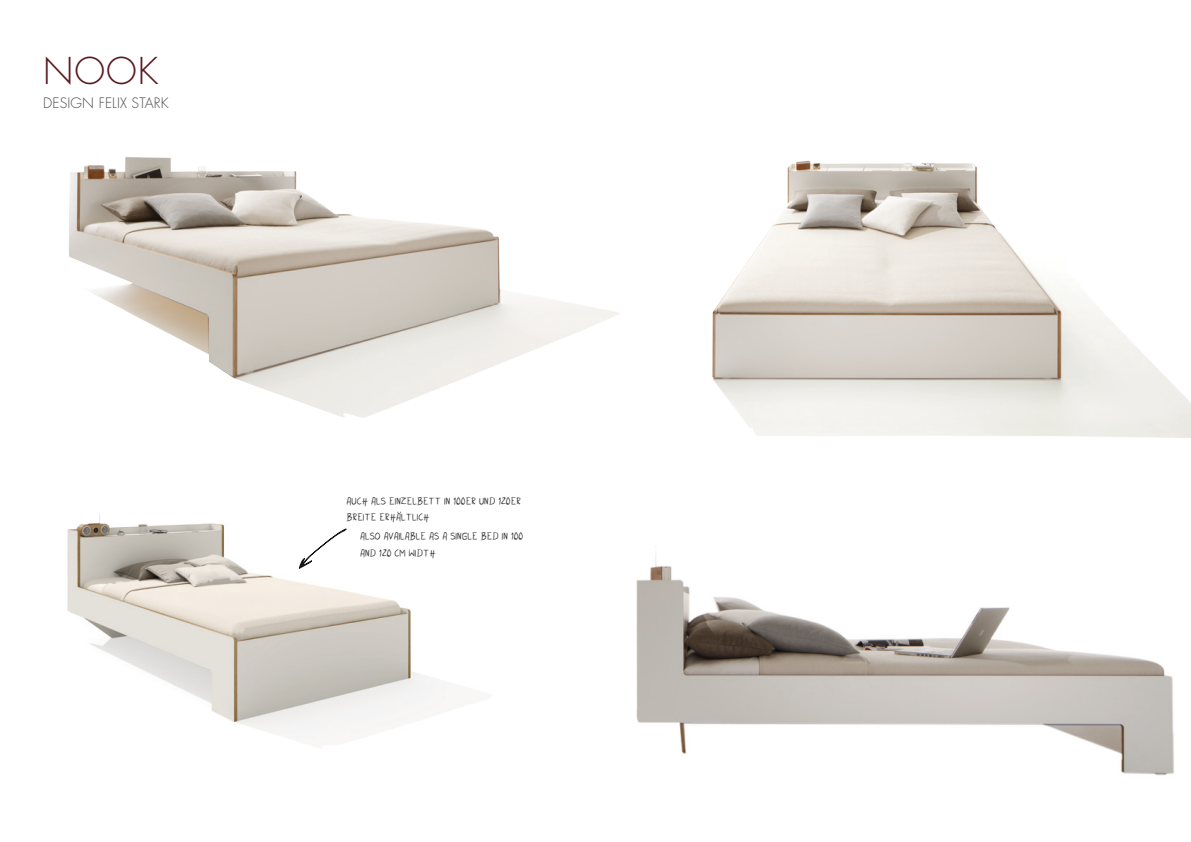
<style>
.page{position:relative;width:1191px;height:842px;background:#fff}
.page>*{position:absolute;margin:0;border:0;box-sizing:border-box;transform-origin:0 0}
.t1{font:300 36px "Futura Std";color:#5a1a1f}
.t2{font:14px/18.9px "Amazing Bro";color:#1a171c;text-align:right}
.t3{font:300 14px "Futura Std";letter-spacing:.01em;color:#4c4c4e}
</style>
<div class="page">
<img style="left:712px;top:160px;width:479px;height:278px">
<img style="left:636px;top:555px;width:538px;height:221px">
<img style="left:69px;top:157px;width:551px;height:261px">
<img style="left:67px;top:511px;width:381px;height:227px">
<svg style="left:298px;top:528px;width:50px;height:41px"></svg>
<h1 class="t1" style="left:43px;top:49px;width:60px">NOOK</h1>
<p class="t3" style="left:43px;top:94px;width:97px">DESIGN FELIX STAR</p>
<p class="t3" style="left:161px;top:94px;width:9px">K</p>
<p class="t2" style="left:347px;top:492px;width:7px">auch</p>
<p class="t2" style="left:371px;top:492px;width:146px">als Einzelbett in 100er und 120er</p>
<p class="t2" style="left:347px;top:509px;width:6px">Breite</p>
<p class="t2" style="left:360px;top:509px;width:29px">erhaltlich<br>als o availa</p>
<p class="t2" style="left:360px;top:529px;width:165px;line-height:16.8px;text-align:left;text-indent:50px">ble as a single bed in 100 and 120 cm width</p>
</div>
